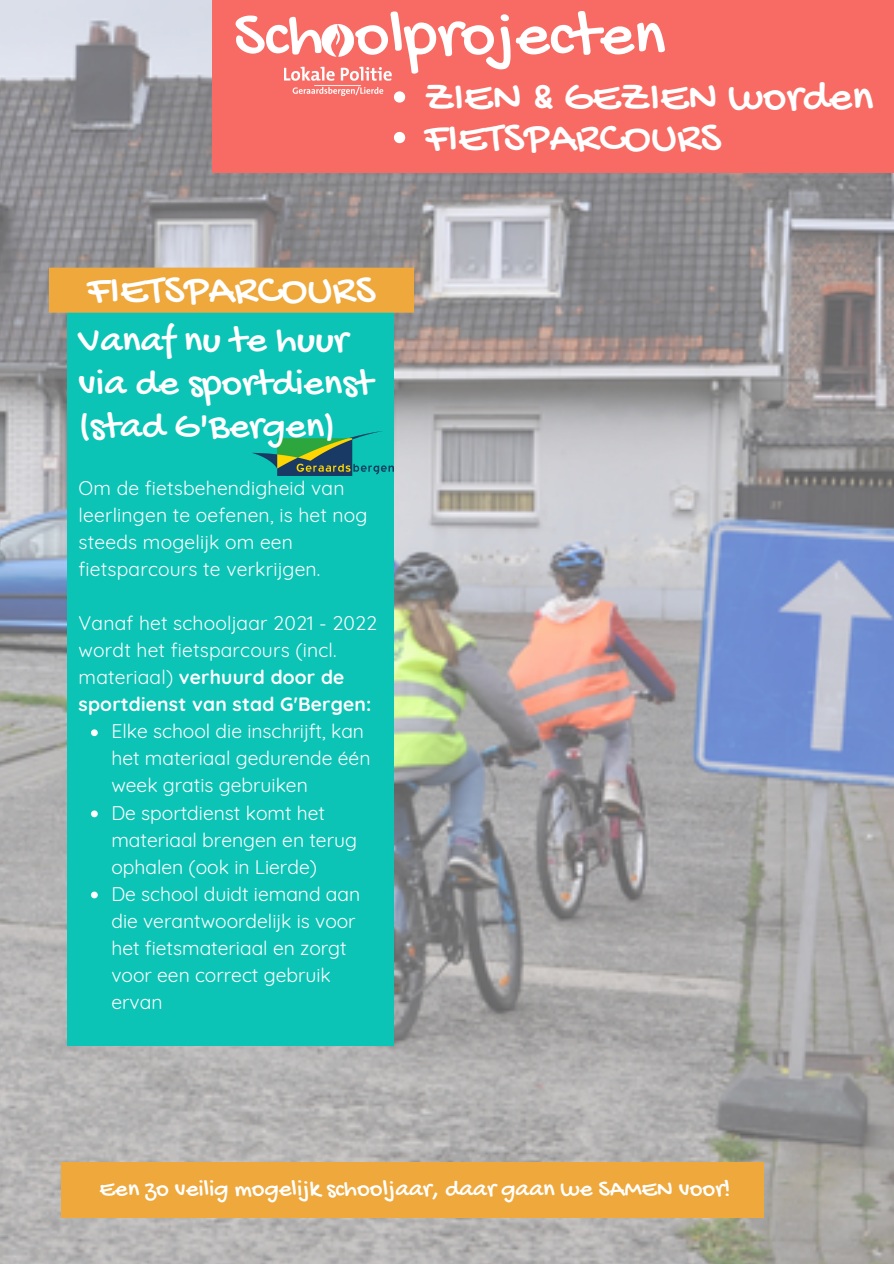
<style>
.page{position:relative;width:894px;height:1264px;background:#fff}
.page>*{position:absolute;margin:0;border:0;box-sizing:border-box;transform-origin:0 0}
.t1{font:66.75px "Gochi Hand";color:#fff}
.t2{font:45px "Gochi Hand";color:#fff}
.t3{font:43.8px "Gochi Hand";color:#fff}
.t4{font:39.3px/42.8px "Gochi Hand";color:#fff}
.t5{font:24.75px "Gochi Hand";color:#fff}
.t6{font:19.2px/27px "Quicksand";color:#fff}
.s1{font-weight:700}
</style>
<div class="page">
<img style="left:0;top:0;width:893px;height:1263px">
<div style="left:67px;top:297px;width:327px;height:722px;background:#0bc4b6"></div>
<div style="left:67px;top:1019px;width:327px;height:26px;background:#0bc4b6"></div>
<div style="left:720px;top:1162px;width:44px;height:55px;background:#eea83c"></div>
<div style="left:105px;top:1162px;width:615px;height:55px;background:#eea83c"></div>
<div style="left:61px;top:1162px;width:44px;height:55px;background:#eea83c"></div>
<div style="left:49px;top:267px;width:365px;height:46px;background:#eea83c"></div>
<img style="left:252px;top:431px;width:141px;height:44px">
<svg style="left:91px;top:729px;width:7px;height:7px"></svg>
<svg style="left:91px;top:810px;width:7px;height:7px"></svg>
<svg style="left:91px;top:891px;width:7px;height:7px"></svg>
<div style="left:260px;top:0;width:633px;height:173px;background:#f76b64"></div>
<div style="left:212px;top:0;width:48px;height:173px;background:#f76b64"></div>
<svg style="left:394px;top:91px;width:11px;height:12px"></svg>
<svg style="left:394px;top:132px;width:11px;height:11px"></svg>
<img style="left:284px;top:24px;width:107px;height:72px">
<p class="t1" style="left:233px;top:0;width:433px">Sch olprojecten</p>
<p class="t2" style="left:424px;top:74px;width:450px">ZIEN &amp; GEZIEN worden</p>
<p class="t2" style="left:424px;top:114px;width:298px">FIETSPARCOURS</p>
<p class="t3" style="left:87px;top:267px;width:290px">FIETSPARCOURS</p>
<p class="t4" style="left:79px;top:321px;width:296px">Vanaf nu te huur via de sportdienst (stad G'Bergen)</p>
<p class="t6" style="left:79px;top:474px;width:290px">Om de fietsbehendigheid van leerlingen te oefenen, is het nog steeds mogelijk om een fietsparcours te verkrijgen.</p>
<p class="t6" style="left:79px;top:609px;width:300px">Vanaf het schooljaar 2021 - 2022 wordt het fietsparcours (incl. materiaal) <span class="s1">verhuurd door de sportdienst van stad G'Bergen:</span></p>
<p class="t6" style="left:111px;top:717px;width:260px">Elke school die inschrijft, kan het materiaal gedurende één week gratis gebruiken</p>
<p class="t6" style="left:111px;top:798px;width:247px">De sportdienst komt het materiaal brengen en terug ophalen (ook in Lierde)</p>
<p class="t6" style="left:111px;top:879px;width:250px">De school duidt iemand aan die verantwoordelijk is voor het fietsmateriaal en zorgt voor een correct gebruik ervan</p>
<p class="t5" style="left:99px;top:1175px;width:632px">Een zo veilig mogelijk schooljaar, daar gaan we SAMEN voor!</p>
</div>
